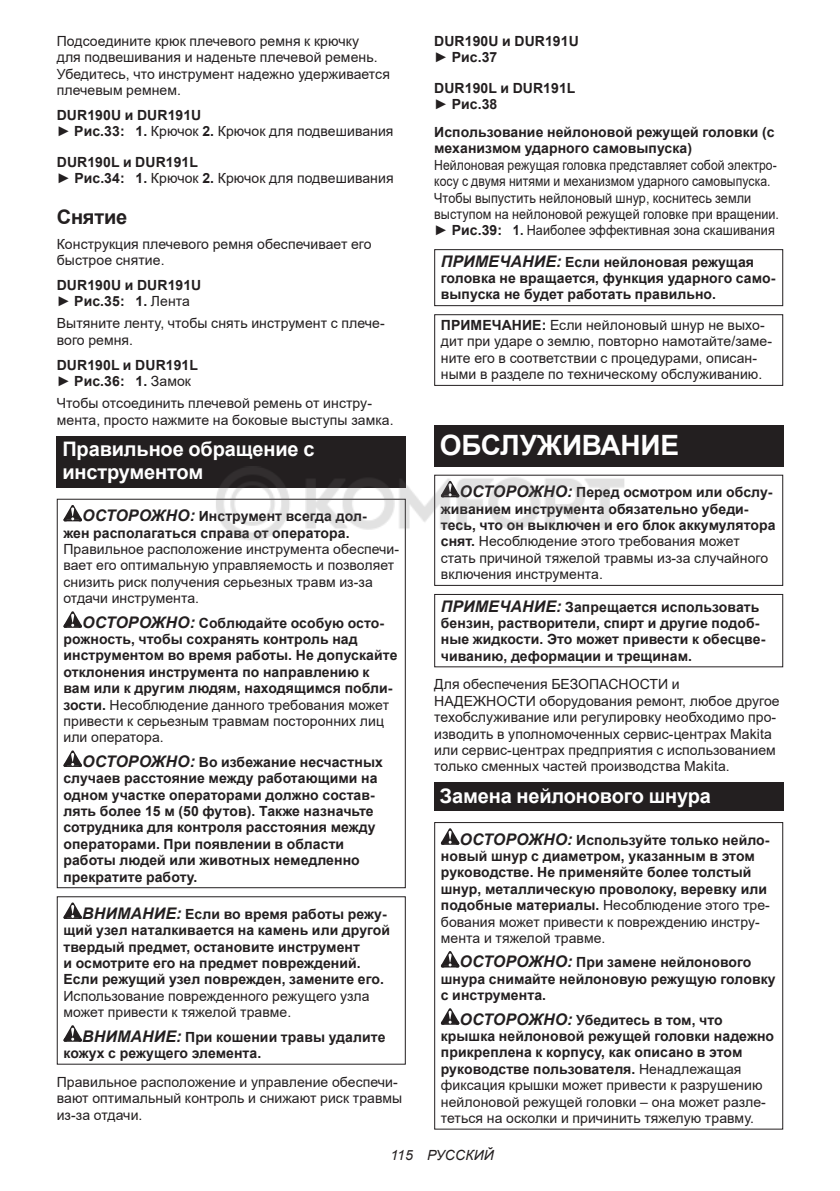
<style>
.page{position:relative;width:840px;height:1191px;background:#fff}
.page>*{position:absolute;margin:0;border:0;box-sizing:border-box;transform-origin:0 0}
.t1{font:700 28px "Arial";letter-spacing:-.01em;color:#fff}
.t2{font:700 20px/23.4px "Arial";letter-spacing:-.01em;color:#fff}
.t3{font:700 20px "Arial";letter-spacing:-.01em;color:#231f20}
.t4{font:700 14px/16.4px "Arial";letter-spacing:.005em;color:#231f20}
.t5{font:14px/16.4px "Arial";letter-spacing:.005em;color:#231f20}
.t6{font:14px/16.4px "Arial";letter-spacing:.005em;color:#231f20;scale:.87 1}
.t7{font:italic 14px "Arial";letter-spacing:.005em;color:#231f20}
.s1{font-weight:700}
.s2{font-weight:400}
.s3{font-style:italic;font-size:16px}
.s4{font-weight:700;font-style:italic;font-size:16px}
</style>
<div class="page">
<div style="left:57px;top:436px;width:348px;height:52px;background:#231f20"></div>
<svg style="left:63px;top:505px;width:19px;height:16px"></svg>
<svg style="left:63px;top:611px;width:19px;height:16px"></svg>
<svg style="left:63px;top:750px;width:19px;height:17px"></svg>
<svg style="left:63px;top:902px;width:19px;height:17px"></svg>
<svg style="left:63px;top:1025px;width:19px;height:16px"></svg>
<div style="left:57px;top:896px;width:348px;height:168px;border:1px solid #231f20"></div>
<div style="left:434px;top:249px;width:348px;height:57px;border:1px solid #231f20"></div>
<div style="left:434px;top:314px;width:348px;height:72px;border:1px solid #231f20"></div>
<div style="left:434px;top:425px;width:348px;height:41px;background:#231f20"></div>
<div style="left:434px;top:475px;width:348px;height:111px;border:1px solid #231f20"></div>
<div style="left:434px;top:594px;width:348px;height:73px;border:1px solid #231f20"></div>
<div style="left:434px;top:782px;width:348px;height:29px;background:#231f20"></div>
<svg style="left:440px;top:828px;width:19px;height:16px"></svg>
<svg style="left:440px;top:951px;width:19px;height:16px"></svg>
<svg style="left:440px;top:1008px;width:19px;height:16px"></svg>
<div style="left:434px;top:822px;width:348px;height:307px;border:1px solid #231f20"></div>
<img style="left:210px;top:457px;width:419px;height:92px">
<p class="t5" style="left:57px;top:33px;width:334px">Подсоедините крюк плечевого ремня к крючку<br>для подвешивания и наденьте плечевой ремень.<br>Убедитесь, что инструмент надежно удерживается плечевым ремнем.</p>
<p class="t5" style="left:57px;top:107px;width:338px"><span class="s1">DUR190U и DUR191U<br></span>► <span class="s1">Рис.33: 1.</span> Крючок <span class="s1">2.</span> Крючок для подвешивания</p>
<p class="t5" style="left:57px;top:154px;width:338px"><span class="s1">DUR190L и DUR191L<br></span>► <span class="s1">Рис.34: 1.</span> Крючок <span class="s1">2.</span> Крючок для подвешивания</p>
<h2 class="t3" style="left:57px;top:203px;width:72px">Снятие</h2>
<p class="t5" style="left:57px;top:235px;width:316px">Конструкция плечевого ремня обеспечивает его быстрое снятие.</p>
<p class="t4" style="left:57px;top:277px;width:146px">DUR190U и DUR191U <span class="s2">►</span> Рис.35: 1. <span class="s2">Лента</span></p>
<p class="t5" style="left:57px;top:315px;width:329px">Вытяните ленту, чтобы снять инструмент с плече&shy;вого ремня.</p>
<p class="t4" style="left:57px;top:357px;width:143px">DUR190L и DUR191L <span class="s2">►</span> Рис.36: 1. <span class="s2">Замок</span></p>
<p class="t5" style="left:57px;top:395px;width:338px">Чтобы отсоединить плечевой ремень от инстру&shy;мента, просто нажмите на боковые выступы замка.</p>
<h2 class="t2" style="left:62px;top:437px;width:253px">Правильное обращение с инструментом</h2>
<p class="t4" style="left:63px;top:508px;width:304px;text-indent:19px"><span class="s3">ОСТОРОЖНО:</span> Инструмент всегда дол&shy;жен располагаться справа от оператора.</p>
<p class="t5" style="left:63px;top:541px;width:337px">Правильное расположение инструмента обеспечи&shy;вает его оптимальную управляемость и позволяет снизить риск получения серьезных травм из-за отдачи инструмента.</p>
<p class="t4" style="left:63px;top:615px;width:335px;text-indent:19px"><span class="s3">ОСТОРОЖНО:</span> Соблюдайте особую осто&shy;рожность, чтобы сохранять контроль над инструментом во время работы. Не допускайте отклонения инструмента по направлению к вам или к другим людям, находящимся побли&shy;зости. <span class="s2">Несоблюдение данного требования может привести к серьезным травмам посторонних лиц или оператора.</span></p>
<p class="t4" style="left:63px;top:754px;width:321px;text-indent:19px"><span class="s3">ОСТОРОЖНО:</span> Во избежание несчастных случаев расстояние между работающими на одном участке операторами должно состав&shy;лять более 15 м (50 футов). Также назначьте сотрудника для контроля расстояния между операторами. При появлении в области работы людей или животных немедленно прекратите работу.</p>
<p class="t4" style="left:63px;top:906px;width:328px;text-indent:19px"><span class="s3">ВНИМАНИЕ:</span> Если во время работы режу&shy;щий узел наталкивается на камень или другой твердый предмет, остановите инструмент<br>и осмотрите его на предмет повреждений.<br>Если режущий узел поврежден, замените его.</p>
<p class="t5" style="left:63px;top:987px;width:307px">Использование поврежденного режущего узла может привести к тяжелой травме.</p>
<p class="t4" style="left:63px;top:1028px;width:323px;text-indent:19px"><span class="s3">ВНИМАНИЕ:</span> При кошении травы удалите кожух с режущего элемента.</p>
<p class="t5" style="left:57px;top:1073px;width:347px">Правильное расположение и управление обеспечи&shy;вают оптимальный контроль и снижают риск травмы из-за отдачи.</p>
<p class="t4" style="left:434px;top:33px;width:146px">DUR190U и DUR191U <span class="s2">►</span> Рис.37</p>
<p class="t4" style="left:434px;top:80px;width:143px">DUR190L и DUR191L <span class="s2">►</span> Рис.38</p>
<p class="t4" style="left:434px;top:124px;width:342px">Использование нейлоновой режущей головки (с механизмом ударного самовыпуска)</p>
<p class="t6" style="left:434px;top:157px;width:398px">Нейлоновая режущая головка представляет собой электро&shy;косу с двумя нитями и механизмом ударного самовыпуска.<br>Чтобы выпустить нейлоновый шнур, коснитесь земли выступом на нейлоновой режущей головке при вращении. ► <span class="s1">Рис.39: 1.</span> Наиболее эффективная зона скашивания</p>
<p class="t4" style="left:440px;top:254px;width:336px"><span class="s3">ПРИМЕЧАНИЕ:</span> Если нейлоновая режущая головка не вращается, функция ударного само&shy;выпуска не будет работать правильно.</p>
<p class="t5" style="left:440px;top:317px;width:332px"><span class="s1">ПРИМЕЧАНИЕ:</span> Если нейлоновый шнур не выхо&shy;дит при ударе о землю, повторно намотайте/заме&shy;ните его в соответствии с процедурами, описан&shy;ными в разделе по техническому обслуживанию.</p>
<h1 class="t1" style="left:439px;top:426px;width:241px">ОБСЛУЖИВАНИЕ</h1>
<p class="t4" style="left:440px;top:484px;width:336px;text-indent:19px"><span class="s3">ОСТОРОЖНО:</span> Перед осмотром или обслу&shy;живанием инструмента обязательно убеди&shy;тесь, что он выключен и его блок аккумулятора снят. <span class="s2">Несоблюдение этого требования может стать причиной тяжелой травмы из-за случайного включения инструмента.</span></p>
<p class="t4" style="left:440px;top:598px;width:326px"><span class="s3">ПРИМЕЧАНИЕ:</span> Запрещается использовать бензин, растворители, спирт и другие подоб&shy;ные жидкости. Это может привести к обесцве&shy;чиванию, деформации и трещинам.</p>
<p class="t5" style="left:434px;top:676px;width:347px">Для обеспечения БЕЗОПАСНОСТИ и НАДЕЖНОСТИ оборудования ремонт, любое другое техобслуживание или регулировку необходимо про&shy;изводить в уполномоченных сервис-центрах Makita или сервис-центрах предприятия с использованием только сменных частей производства Makita.</p>
<h2 class="t2" style="left:439px;top:784px;width:272px">Замена нейлонового шнура</h2>
<p class="t4" style="left:440px;top:831px;width:330px;text-indent:19px"><span class="s3">ОСТОРОЖНО:</span> Используйте только нейло&shy;новый шнур с диаметром, указанным в этом руководстве. Не применяйте более толстый шнур, металлическую проволоку, веревку или подобные материалы. <span class="s2">Несоблюдение этого тре&shy;бования может привести к повреждению инстру&shy;мента и тяжелой травме.</span></p>
<p class="t4" style="left:440px;top:954px;width:336px;text-indent:19px"><span class="s3">ОСТОРОЖНО:</span> При замене нейлонового шнура снимайте нейлоновую режущую головку с инструмента.</p>
<p class="t5" style="left:440px;top:1011px;width:334px;text-indent:19px"><span class="s4">ОСТОРОЖНО:</span> <span class="s1">Убедитесь в том, что крышка нейлоновой режущей головки надежно прикреплена к корпусу, как описано в этом руководстве пользователя.</span> Ненадлежащая фиксация крышки может привести к разрушению нейлоновой режущей головки – она может разле&shy;теться на осколки и причинить тяжелую травму.</p>
<p class="t7" style="left:390px;top:1147px;width:105px">115 РУССКИЙ</p>
</div>
